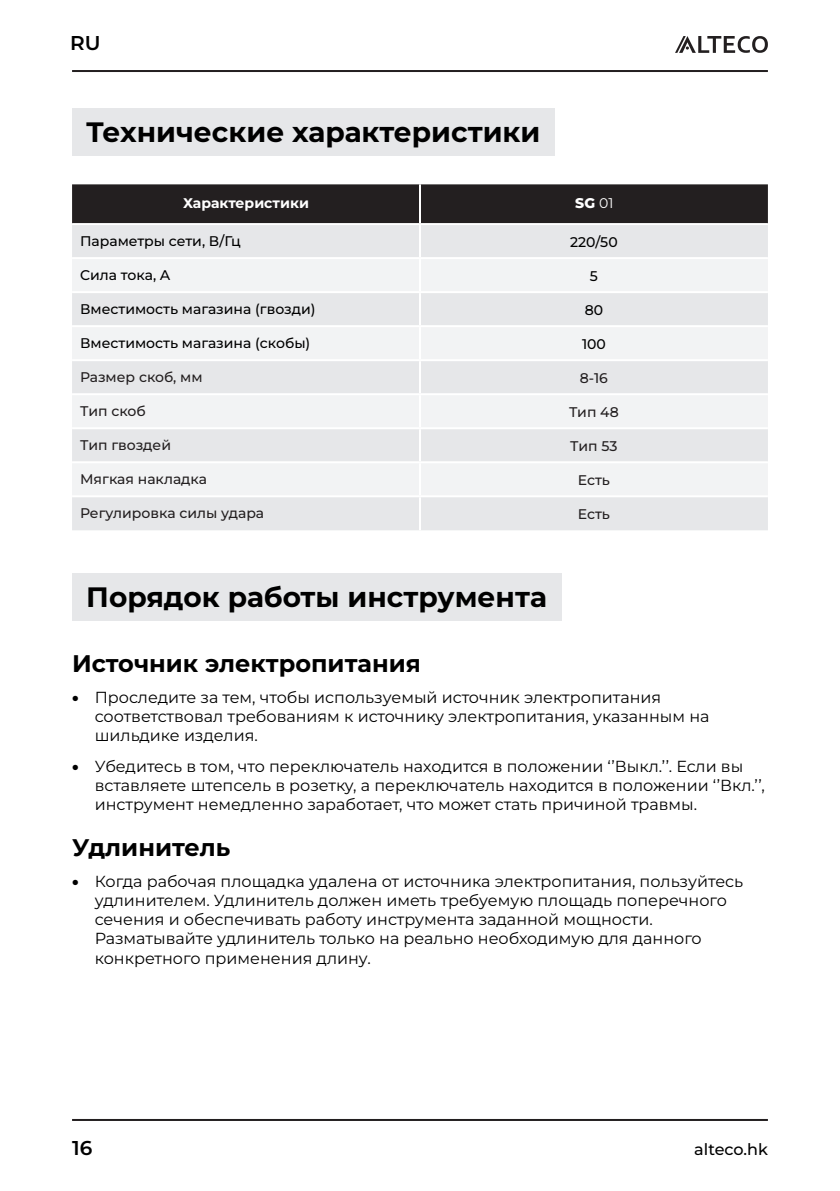
<style>
.page{position:relative;width:840px;height:1191px;background:#fff}
.page>*{position:absolute;margin:0;border:0;box-sizing:border-box;transform-origin:0 0}
.t1{font:700 28px "Montserrat";color:#000}
.t2{font:700 24px "Montserrat";color:#000}
.t3{font:600 20px "Montserrat";color:#000}
.t4{font:16px/19.2px "Montserrat";color:#000}
.t5{font:500 16px "Montserrat";color:#000}
.t6{font:500 14px "Montserrat";color:#000}
.t7{font:500 14px "Montserrat";color:#231f20}
.t8{font:700 14px "Montserrat";color:#fff}
.t9{font:800 14px "Montserrat";color:#fff}
.s1{font-weight:400}
.s2{font-weight:900}
</style>
<div class="page">
<hr style="left:72px;top:1119px;width:695px;height:2px;background:#231f20">
<hr style="left:72px;top:70px;width:695px;height:2px;background:#231f20">
<svg style="left:675px;top:36px;width:92px;height:17px"></svg>
<div style="left:72px;top:184px;width:695px;height:39px;background:#231f20"></div>
<div style="left:72px;top:225px;width:695px;height:305px;background:#e6e7e9"></div>
<svg style="left:72px;top:259px;width:695px;height:236px;fill:#f2f3f4"></svg>
<hr style="left:419px;top:184px;width:2px;height:39px;background:#fff">
<hr style="left:419px;top:225px;width:2px;height:32px;background:#fff">
<hr style="left:72px;top:257px;width:348px;height:2px;background:#fff">
<hr style="left:420px;top:257px;width:347px;height:2px;background:#fff">
<hr style="left:419px;top:259px;width:2px;height:32px;background:#fff">
<hr style="left:72px;top:291px;width:348px;height:2px;background:#fff">
<hr style="left:420px;top:291px;width:347px;height:2px;background:#fff">
<hr style="left:419px;top:293px;width:2px;height:32px;background:#fff">
<hr style="left:72px;top:325px;width:348px;height:2px;background:#fff">
<hr style="left:420px;top:325px;width:347px;height:2px;background:#fff">
<hr style="left:419px;top:327px;width:2px;height:32px;background:#fff">
<hr style="left:72px;top:359px;width:348px;height:2px;background:#fff">
<hr style="left:420px;top:359px;width:347px;height:2px;background:#fff">
<hr style="left:419px;top:361px;width:2px;height:32px;background:#fff">
<hr style="left:72px;top:393px;width:348px;height:2px;background:#fff">
<hr style="left:420px;top:393px;width:347px;height:2px;background:#fff">
<hr style="left:419px;top:395px;width:2px;height:32px;background:#fff">
<hr style="left:72px;top:427px;width:348px;height:2px;background:#fff">
<hr style="left:420px;top:427px;width:347px;height:2px;background:#fff">
<hr style="left:419px;top:429px;width:2px;height:32px;background:#fff">
<hr style="left:72px;top:461px;width:348px;height:2px;background:#fff">
<hr style="left:420px;top:461px;width:347px;height:2px;background:#fff">
<hr style="left:419px;top:463px;width:2px;height:32px;background:#fff">
<hr style="left:72px;top:495px;width:348px;height:2px;background:#fff">
<hr style="left:420px;top:495px;width:347px;height:2px;background:#fff">
<hr style="left:419px;top:497px;width:2px;height:33px;background:#fff">
<div style="left:72px;top:108px;width:482px;height:48px;background:#e6e7e9"></div>
<div style="left:72px;top:573px;width:489px;height:48px;background:#e6e7e9"></div>
<p class="t3" style="left:70px;top:30px;width:32px">RU</p>
<h1 class="t1" style="left:86px;top:113px;width:455px">Технические характеристики</h1>
<p class="t8" style="left:183px;top:194px;width:127px">Характеристики</p>
<p class="t9" style="left:575px;top:194px;width:40px">SG <span class="s1">01</span></p>
<p class="t6" style="left:80px;top:231px;width:162px">Параметры сети, В/Гц</p>
<p class="t6" style="left:570px;top:232px;width:49px">220/50</p>
<p class="t6" style="left:80px;top:265px;width:92px">Cила тока, А</p>
<p class="t6" style="left:589px;top:266px;width:10px">5</p>
<p class="t6" style="left:80px;top:299px;width:237px">Вместимость магазина (гвозди)</p>
<p class="t6" style="left:584px;top:300px;width:20px">80</p>
<p class="t6" style="left:80px;top:333px;width:232px">Вместимость магазина (скобы)</p>
<p class="t6" style="left:581px;top:334px;width:25px">100</p>
<p class="t7" style="left:80px;top:367px;width:124px">Размер скоб, мм</p>
<p class="t7" style="left:579px;top:368px;width:29px">8-16</p>
<p class="t7" style="left:80px;top:401px;width:67px">Тип скоб</p>
<p class="t7" style="left:568px;top:402px;width:51px">Тип 48</p>
<p class="t7" style="left:80px;top:435px;width:92px">Тип гвоздей</p>
<p class="t7" style="left:570px;top:436px;width:49px">Тип 53</p>
<p class="t7" style="left:80px;top:469px;width:128px">Мягкая накладка</p>
<p class="t7" style="left:577px;top:470px;width:34px">Есть</p>
<p class="t7" style="left:80px;top:503px;width:185px">Регулировка силы удара</p>
<p class="t7" style="left:577px;top:504px;width:34px">Есть</p>
<h1 class="t1" style="left:86px;top:578px;width:462px">Порядок работы инструмента</h1>
<h2 class="t2" style="left:72px;top:648px;width:350px">Источник электропитания</h2>
<p class="t4" style="left:95px;top:687px;width:616px;text-indent:-23px"><span class="s2">•</span> Проследите за тем, чтобы используемый источник электропитания соответствовал требованиям к источнику электропитания, указанным на шильдике изделия.</p>
<p class="t4" style="left:95px;top:756px;width:671px;text-indent:-23px"><span class="s2">•</span> Убедитесь в том, что переключатель находится в положении ‘’Выкл.’’. Если вы вставляете штепсель в розетку, а переключатель находится в положении ‘’Вкл.’’, инструмент немедленно заработает, что может стать причиной травмы.</p>
<h2 class="t2" style="left:72px;top:831px;width:160px">Удлинитель</h2>
<p class="t4" style="left:95px;top:871px;width:649px;text-indent:-23px"><span class="s2">•</span> Когда рабочая площадка удалена от источника электропитания, пользуйтесь удлинителем. Удлинитель должен иметь требуемую площадь поперечного сечения и обеспечивать работу инструмента заданной мощности.<br>Разматывайте удлинитель только на реально необходимую для данного конкретного применения длину.</p>
<p class="t3" style="left:72px;top:1134px;width:22px">16</p>
<p class="t5" style="left:693px;top:1138px;width:75px">alteco.hk</p>
</div>
